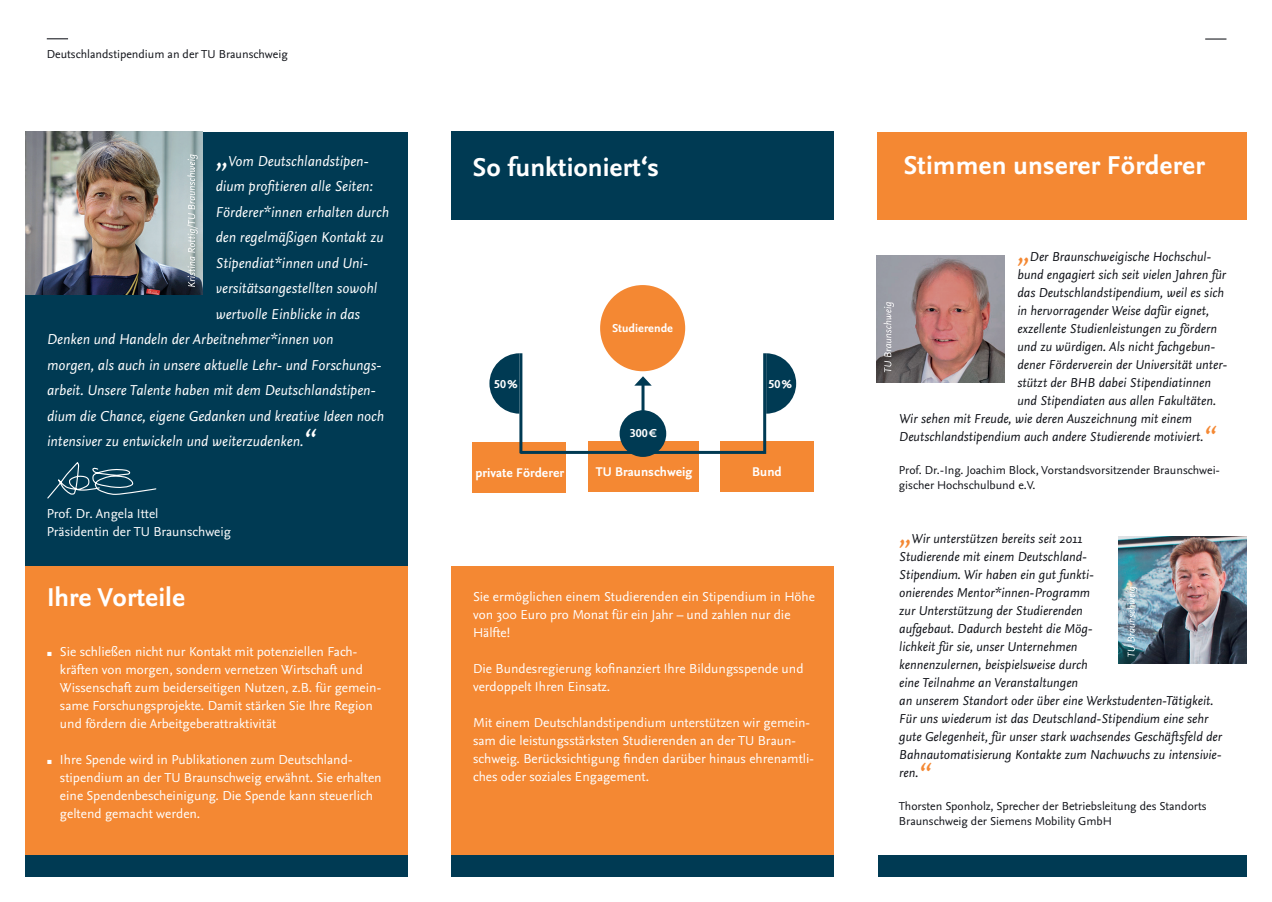
<style>
.page{position:relative;width:1272px;height:902px;background:#fff}
.page>*{position:absolute;margin:0;border:0;box-sizing:border-box;transform-origin:0 0}
.t1{font:italic 30px "Nexus Sans Pro";color:#f48833}
.t2{font:700 27px "Nexus Sans Pro";color:#fff}
.t3{font:italic 15px "Nexus Sans Pro";color:#fff}
.t4{font:italic 13.5px/18px "Nexus Sans Pro";color:#101218}
.t5{font:13.5px/18px "Nexus Sans Pro";color:#fff}
.t6{font:700 13.2px "Nexus Sans Pro";color:#fff}
.t7{font:12px/15px "Nexus Sans Pro";color:#101218}
.t8{font:700 12px "Nexus Sans Pro";color:#fff}
.s1{font-size:30px}
.s2{font-size:9px}
</style>
<div class="page">
<div style="left:26px;top:566px;width:382px;height:289px;background:#f48833"></div>
<div style="left:26px;top:132px;width:382px;height:434px;background:#003a53"></div>
<div style="left:26px;top:855px;width:382px;height:21px;background:#003a53"></div>
<svg style="left:47px;top:38px;width:21px;height:1px"></svg>
<hr style="left:1205px;top:38px;width:21px;height:2px;background:#101218">
<img style="left:26px;top:132px;width:177px;height:162px">
<div style="left:451px;top:566px;width:383px;height:289px;background:#f48833"></div>
<div style="left:451px;top:855px;width:383px;height:21px;background:#003a53"></div>
<div style="left:451px;top:132px;width:382px;height:88px;background:#003a53"></div>
<div style="left:600px;top:285px;width:85px;height:86px;background:#f48833;border-radius:50%"></div>
<div style="left:472px;top:442px;width:94px;height:51px;background:#f48833"></div>
<div style="left:588px;top:441px;width:111px;height:50px;background:#f48833"></div>
<div style="left:720px;top:441px;width:93px;height:50px;background:#f48833"></div>
<div style="left:619px;top:410px;width:47px;height:47px;background:#003a53;border-radius:50%"></div>
<svg style="left:489px;top:353px;width:30px;height:60px"></svg>
<hr style="left:519px;top:353px;width:3px;height:100px;background:#003a53">
<svg style="left:766px;top:353px;width:30px;height:60px"></svg>
<hr style="left:763px;top:353px;width:3px;height:101px;background:#003a53">
<hr style="left:520px;top:451px;width:244px;height:3px;background:#003a53">
<hr style="left:641px;top:383px;width:3px;height:30px;background:#003a53">
<svg style="left:635px;top:376px;width:16px;height:9px"></svg>
<div style="left:876px;top:132px;width:370px;height:87px;background:#f48833"></div>
<img style="left:876px;top:255px;width:128px;height:128px">
<img style="left:1118px;top:536px;width:128px;height:127px">
<div style="left:877px;top:855px;width:369px;height:21px;background:#003a53"></div>
<svg style="left:47px;top:462px;width:110px;height:37px"></svg>
<svg style="left:187px;top:154px;width:11px;height:133px"></svg>
<svg style="left:883px;top:302px;width:10px;height:70px"></svg>
<svg style="left:1126px;top:586px;width:11px;height:70px"></svg>
<p class="t7" style="left:47px;top:45px;width:242px">Deutschlandstipendium an der TU Braunschweig</p>
<p class="t3" style="left:215px;top:149px;width:155px"><span class="s1">„</span>Vom Deutschlandstipen-</p>
<p class="t3" style="left:215px;top:175px;width:159px">dium profitieren alle Seiten:</p>
<p class="t3" style="left:215px;top:200px;width:175px">Förderer*innen erhalten durch</p>
<p class="t3" style="left:215px;top:226px;width:169px">den regelmäßigen Kontakt zu</p>
<p class="t3" style="left:215px;top:251px;width:154px">Stipendiat*innen und Uni-</p>
<p class="t3" style="left:215px;top:277px;width:163px">versitätsangestellten sowohl</p>
<p class="t3" style="left:215px;top:302px;width:146px">wertvolle Einblicke in das</p>
<p class="t3" style="left:47px;top:328px;width:288px">Denken und Handeln der Arbeitnehmer*innen von</p>
<p class="t3" style="left:47px;top:353px;width:336px">morgen, als auch in unsere aktuelle Lehr- und Forschungs-</p>
<p class="t3" style="left:47px;top:379px;width:330px">arbeit. Unsere Talente haben mit dem Deutschlandstipen-</p>
<p class="t3" style="left:47px;top:404px;width:339px">dium die Chance, eigene Gedanken und kreative Ideen noch</p>
<p class="t3" style="left:47px;top:430px;width:270px">intensiver zu entwickeln und weiterzudenken.<span class="s1">“</span></p>
<p class="t5" style="left:47px;top:504px;width:186px">Prof. Dr. Angela Ittel<br>Präsidentin der TU Braunschweig</p>
<h2 class="t2" style="left:47px;top:576px;width:139px">Ihre Vorteile</h2>
<p class="t5" style="left:60px;top:642px;width:323px;text-indent:-13px"><span class="s2">▪</span> Sie schließen nicht nur Kontakt mit potenziellen Fach&shy;kräften von morgen, sondern vernetzen Wirtschaft und Wissenschaft zum beiderseitigen Nutzen, z.B. für gemein&shy;same Forschungsprojekte. Damit stärken Sie Ihre Region und fördern die Arbeitgeberattraktivität</p>
<p class="t5" style="left:60px;top:750px;width:323px;text-indent:-13px"><span class="s2">▪</span> Ihre Spende wird in Publikationen zum Deutschland&shy;stipendium an der TU Braunschweig erwähnt. Sie erhalten eine Spendenbescheinigung. Die Spende kann steuerlich geltend gemacht werden.</p>
<h2 class="t2" style="left:472px;top:146px;width:188px">So funktioniert‘s</h2>
<p class="t8" style="left:612px;top:319px;width:62px">Studierende</p>
<p class="t8" style="left:494px;top:375px;width:25px">50%</p>
<p class="t8" style="left:768px;top:375px;width:25px">50%</p>
<p class="t8" style="left:630px;top:423px;width:28px">300€</p>
<p class="t6" style="left:475px;top:463px;width:90px">private Förderer</p>
<p class="t6" style="left:596px;top:462px;width:98px">TU Braunschweig</p>
<p class="t6" style="left:752px;top:462px;width:31px">Bund</p>
<p class="t5" style="left:473px;top:586px;width:343px">Sie ermöglichen einem Studierenden ein Stipendium in Höhe von 300 Euro pro Monat für ein Jahr – und zahlen nur die<br>Hälfte!</p>
<p class="t5" style="left:473px;top:658px;width:332px">Die Bundesregierung kofinanziert Ihre Bildungsspende und verdoppelt Ihren Einsatz.</p>
<p class="t5" style="left:473px;top:712px;width:343px">Mit einem Deutschlandstipendium unterstützen wir gemein&shy;sam die leistungsstärksten Studierenden an der TU Braun&shy;schweig. Berücksichtigung finden darüber hinaus ehrenamtli&shy;ches oder soziales Engagement.</p>
<h2 class="t2" style="left:903px;top:144px;width:303px">Stimmen unserer Förderer</h2>
<h1 class="t1" style="left:1017px;top:228px;width:14px">„</h1>
<p class="t4" style="left:1029px;top:246px;width:183px">Der Braunschweigische Hochschul-</p>
<p class="t4" style="left:1017px;top:264px;width:210px">bund engagiert sich seit vielen Jahren für</p>
<p class="t4" style="left:1017px;top:282px;width:208px">das Deutschlandstipendium, weil es sich</p>
<p class="t4" style="left:1017px;top:300px;width:193px">in hervorragender Weise dafür eignet,</p>
<p class="t4" style="left:1017px;top:318px;width:201px">exzellente Studienleistungen zu fördern</p>
<p class="t4" style="left:1017px;top:336px;width:199px">und zu würdigen. Als nicht fachgebun-</p>
<p class="t4" style="left:1017px;top:354px;width:212px">dener Förderverein der Universität unter-</p>
<p class="t4" style="left:1017px;top:372px;width:195px">stützt der BHB dabei Stipendiatinnen</p>
<p class="t4" style="left:1017px;top:390px;width:200px">und Stipendiaten aus allen Fakultäten.</p>
<p class="t4" style="left:898px;top:408px;width:294px">Wir sehen mit Freude, wie deren Auszeichnung mit einem</p>
<p class="t4" style="left:898px;top:426px;width:306px">Deutschlandstipendium auch andere Studierende motiviert.</p>
<h1 class="t1" style="left:1203px;top:416px;width:14px">“</h1>
<p class="t7" style="left:898px;top:462px;width:322px">Prof. Dr.-Ing. Joachim Block, Vorstandsvorsitzender Braunschwei&shy;gischer Hochschulbund e.V.</p>
<p class="t4" style="left:898px;top:528px;width:324px;text-indent:12px">Wir unterstützen bereits seit 2011<br>Studierende mit einem Deutschland-<br>Stipendium. Wir haben ein gut funkti-<br>onierendes Mentor*innen-Programm<br>zur Unterstützung der Studierenden<br>aufgebaut. Dadurch besteht die Mög-<br>lichkeit für sie, unser Unternehmen<br>kennenzulernen, beispielsweise durch<br>eine Teilnahme an Veranstaltungen<br>an unserem Standort oder über eine Werkstudenten-Tätigkeit.<br>Für uns wiederum ist das Deutschland-Stipendium eine sehr gute Gelegenheit, für unser stark wachsendes Geschäftsfeld der Bahnautomatisierung Kontakte zum Nachwuchs zu intensivie&shy;ren.</p>
<h1 class="t1" style="left:898px;top:510px;width:14px">„</h1>
<h1 class="t1" style="left:918px;top:752px;width:14px">“</h1>
<p class="t7" style="left:898px;top:798px;width:309px">Thorsten Sponholz, Sprecher der Betriebsleitung des Standorts<br>Braunschweig der Siemens Mobility GmbH</p>
</div>
